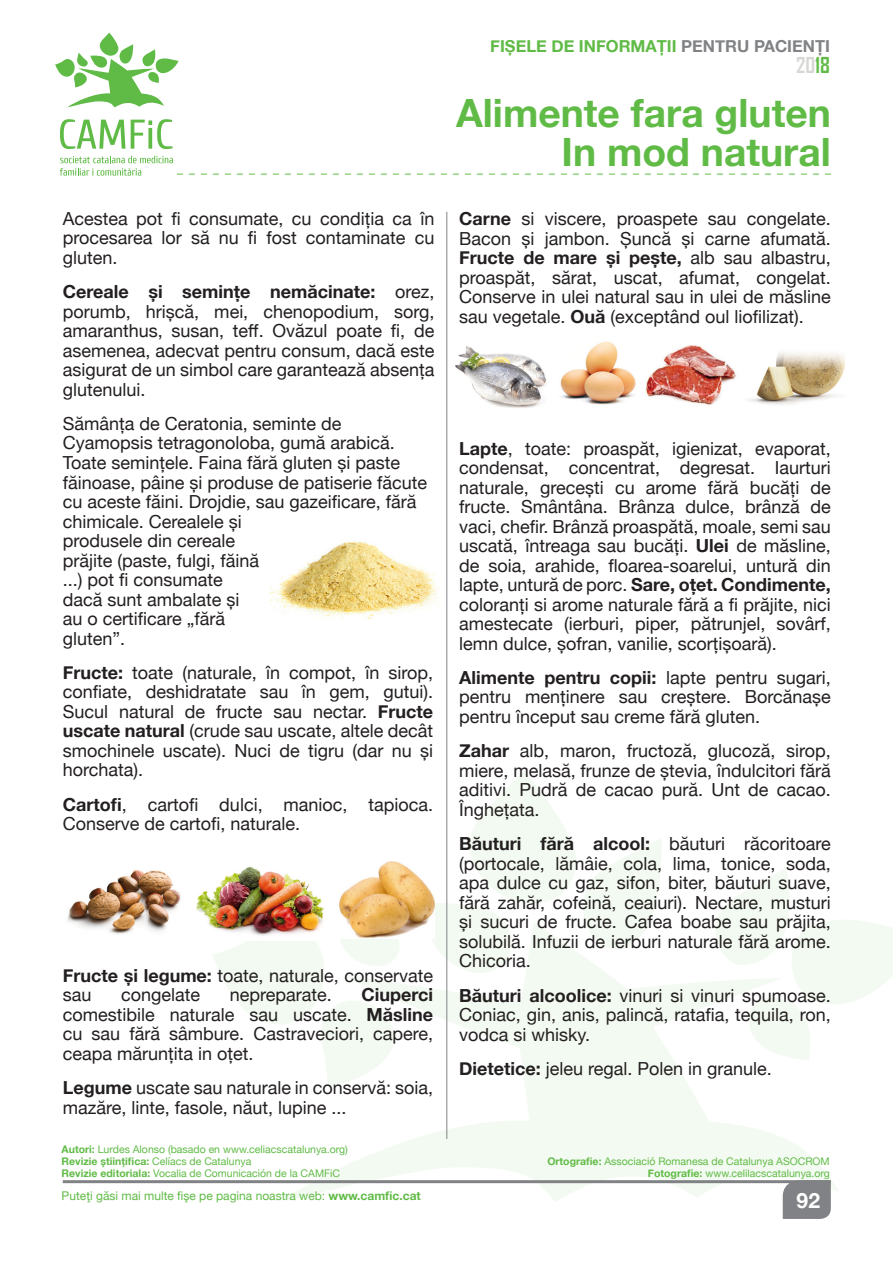
<style>
.page{position:relative;width:893px;height:1263px;background:#fff}
.page>*{position:absolute;margin:0;border:0;box-sizing:border-box;transform-origin:0 0}
.Título_2_líneas{font:700 39px "Helvetica Neue";color:#60bb46}
.t1{font:700 21px "Agency FB";color:#d7d7d4}
.t2{font:700 21px "Helvetica Neue";color:#fff}
.Galerada{font:18px/19.5px "Helvetica Neue";color:#231f20;text-align:justify}
.t3{font:700 16.5px "Helvetica Neue";color:#60bb46}
.t4{font:12px "Helvetica Neue";color:#60bb46}
.t5{font:10.5px "Helvetica Neue";color:#60bb46}
.t6{font:700 10.5px "Helvetica Neue";color:#60bb46}
.s1{font-weight:700}
.s2{font-weight:400}
.s3{color:#808285}
.s4{color:#60bb46}
</style>
<div class="page">
<svg style="left:281px;top:979px;width:557px;height:223px;fill:#f3faf1"></svg>
<svg style="left:212px;top:939px;width:189px;height:148px"></svg>
<svg style="left:431px;top:770px;width:231px;height:209px"></svg>
<svg style="left:715px;top:868px;width:178px;height:192px"></svg>
<hr style="left:63px;top:1180px;width:768px;height:3px;background:#808285">
<div style="left:783px;top:1180px;width:48px;height:39px;background:#808285"></div>
<svg style="left:55px;top:33px;width:124px;height:74px"></svg>
<svg style="left:60px;top:156px;width:771px;height:20px"></svg>
<svg style="left:60px;top:119px;width:65px;height:30px"></svg>
<svg style="left:131px;top:119px;width:41px;height:30px"></svg>
<hr style="left:446px;top:212px;width:1px;height:927px;background:#808285">
<img style="left:270px;top:541px;width:171px;height:78px">
<img style="left:67px;top:870px;width:114px;height:64px">
<img style="left:196px;top:867px;width:144px;height:74px">
<img style="left:339px;top:862px;width:95px;height:76px">
<img style="left:455px;top:346px;width:92px;height:62px">
<img style="left:560px;top:341px;width:76px;height:64px">
<img style="left:645px;top:345px;width:91px;height:60px">
<img style="left:749px;top:352px;width:96px;height:53px">
<p class="Galerada" style="left:63px;top:210px;width:373px">Acestea pot fi consumate, cu condiția ca în procesarea lor să nu fi fost contaminate cu gluten.</p>
<p class="Galerada" style="left:63px;top:283px;width:373px"><span class="s1">Cereale și semințe nemăcinate:</span> orez, porumb, hrișcă, mei, chenopodium, sorg, amaranthus, susan, teff. Ovăzul poate fi, de asemenea, adecvat pentru consum, dacă este asigurat de un simbol care garantează absența glutenului.</p>
<p class="Galerada" style="left:63px;top:415px;width:366px;text-align:left">Sămânța de Ceratonia, seminte de<br>Cyamopsis tetragonoloba, gumă arabică.<br>Toate semințele. Faina fără gluten și paste făinoase, pâine și produse de patiserie făcute cu aceste făini. Drojdie, sau gazeificare, fără chimicale. Cerealele și<br>produsele din cereale<br>prăjite (paste, fulgi, făină<br>...) pot fi consumate<br>dacă sunt ambalate și<br>au o certificare „fără<br>gluten”.</p>
<p class="Galerada" style="left:63px;top:664px;width:372px"><span class="s1">Fructe:</span> toate (naturale, în compot, în sirop, confiate, deshidratate sau în gem, gutui).<br>Sucul natural de fructe sau nectar. <span class="s1">Fructe uscate natural</span> (crude sau uscate, altele decât smochinele uscate). Nuci de tigru (dar nu și horchata).</p>
<p class="Galerada" style="left:63px;top:796px;width:372px"><span class="s1">Cartofi</span>, cartofi dulci, manioc, tapioca.<br>Conserve de cartofi, naturale.</p>
<p class="Galerada" style="left:63px;top:966px;width:372px"><span class="s1">Fructe și legume:</span> toate, naturale, conservate sau</p>
<p class="Galerada" style="left:63px;top:986px;width:372px;text-indent:299px"><span class="s1">Ciuperci </span>comestibile naturale sau uscate. <span class="s1">Măsline </span>cu sau fără sâmbure. Castraveciori, capere, ceapa mărunțita in oțet.</p>
<p class="Galerada" style="left:63px;top:1079px;width:372px"><span class="s1">Legume</span> uscate sau naturale in conservă: soia, mazăre, linte, fasole, năut, lupine ...</p>
<p class="Galerada" style="left:121px;top:986px;width:81px">congelate</p>
<p class="Galerada" style="left:230px;top:986px;width:104px">nepreparate.</p>
<p class="t5" style="left:62px;top:1141px;width:288px"><span class="s1">Autori:</span> Lurdes Alonso (basado en www.celiacscatalunya.org)</p>
<p class="t6" style="left:62px;top:1153px;width:191px">Revizie științifica: <span class="s2">Celíacs de Catalunya</span></p>
<p class="t5" style="left:62px;top:1165px;width:280px"><span class="s1">Revizie editoriala:</span> Vocalia de Comunicación de la CAMFiC</p>
<p class="t4" style="left:62px;top:1187px;width:361px">Puteţi găsi mai multe fişe pe pagina noastra web: <span class="s1">www.camfic.cat</span></p>
<p class="t3" style="left:490px;top:33px;width:341px">FIȘELE DE INFORMAȚII <span class="s3">PENTRU PACIENŢI</span></p>
<p class="t1" style="left:796px;top:52px;width:35px">20<span class="s4">18</span></p>
<p class="Título_2_líneas" style="left:456px;top:82px;width:376px">Alimente fara gluten</p>
<p class="Título_2_líneas" style="left:562px;top:121px;width:271px">In mod natural</p>
<p class="Galerada" style="left:459px;top:210px;width:373px"><span class="s1">Carne</span> si viscere, proaspete sau congelate.<br>Bacon și jambon. Șuncă și carne afumată.<br><span class="s1">Fructe de mare și pește,</span> alb sau albastru, proaspăt, sărat, uscat, afumat, congelat.<br>Conserve in ulei natural sau in ulei de măsline sau vegetale. <span class="s1">Ouă</span> (exceptând oul liofilizat).</p>
<p class="Galerada" style="left:459px;top:439px;width:373px"><span class="s1">Lapte</span>, toate: proaspăt, igienizat, evaporat, condensat, concentrat, degresat. Iaurturi naturale, grecești cu arome fără bucăți de fructe. Smântâna. Brânza dulce, brânză de vaci, chefir. Brânză proaspătă, moale, semi sau uscată, întreaga sau bucăți. <span class="s1">Ulei</span> de măsline, de soia, arahide, floarea-soarelui, untură din lapte, untură de porc. <span class="s1">Sare, oțet. Condimente, </span>coloranți si arome naturale fără a fi prăjite, nici amestecate (ierburi, piper, pătrunjel, sovârf, lemn dulce, șofran, vanilie, scorțișoară).</p>
<p class="Galerada" style="left:459px;top:669px;width:373px"><span class="s1">Alimente pentru copii:</span> lapte pentru sugari, pentru menținere sau creștere. Borcănașe pentru început sau creme fără gluten.</p>
<p class="Galerada" style="left:459px;top:742px;width:373px"><span class="s1">Zahar</span> alb, maron, fructoză, glucoză, sirop, miere, melasă, frunze de ștevia, îndulcitori fără aditivi. Pudră de cacao pură. Unt de cacao.<br>Înghețata.</p>
<p class="Galerada" style="left:459px;top:835px;width:373px"><span class="s1">Băuturi fără alcool:</span> băuturi răcoritoare (portocale, lămâie, cola, lima, tonice, soda, apa dulce cu gaz, sifon, biter, băuturi suave, fără zahăr, cofeină, ceaiuri). Nectare, musturi și sucuri de fructe. Cafea boabe sau prăjita, solubilă. Infuzii de ierburi naturale fără arome.<br>Chicoria.</p>
<p class="Galerada" style="left:459px;top:986px;width:373px"><span class="s1">Băuturi alcoolice:</span> vinuri si vinuri spumoase.<br>Coniac, gin, anis, palincă, ratafia, tequila, ron, vodca si whisky.</p>
<p class="Galerada" style="left:459px;top:1060px;width:314px"><span class="s1">Dietetice:</span> jeleu regal. Polen in granule.</p>
<p class="t5" style="left:547px;top:1153px;width:284px"><span class="s1">Ortografie:</span> Associació Romanesa de Catalunya ASOCROM</p>
<p class="t5" style="left:648px;top:1165px;width:183px"><span class="s1">Fotografie:</span> www.celilacscatalunya.org</p>
<p class="t2" style="left:797px;top:1183px;width:25px">92</p>
</div>
